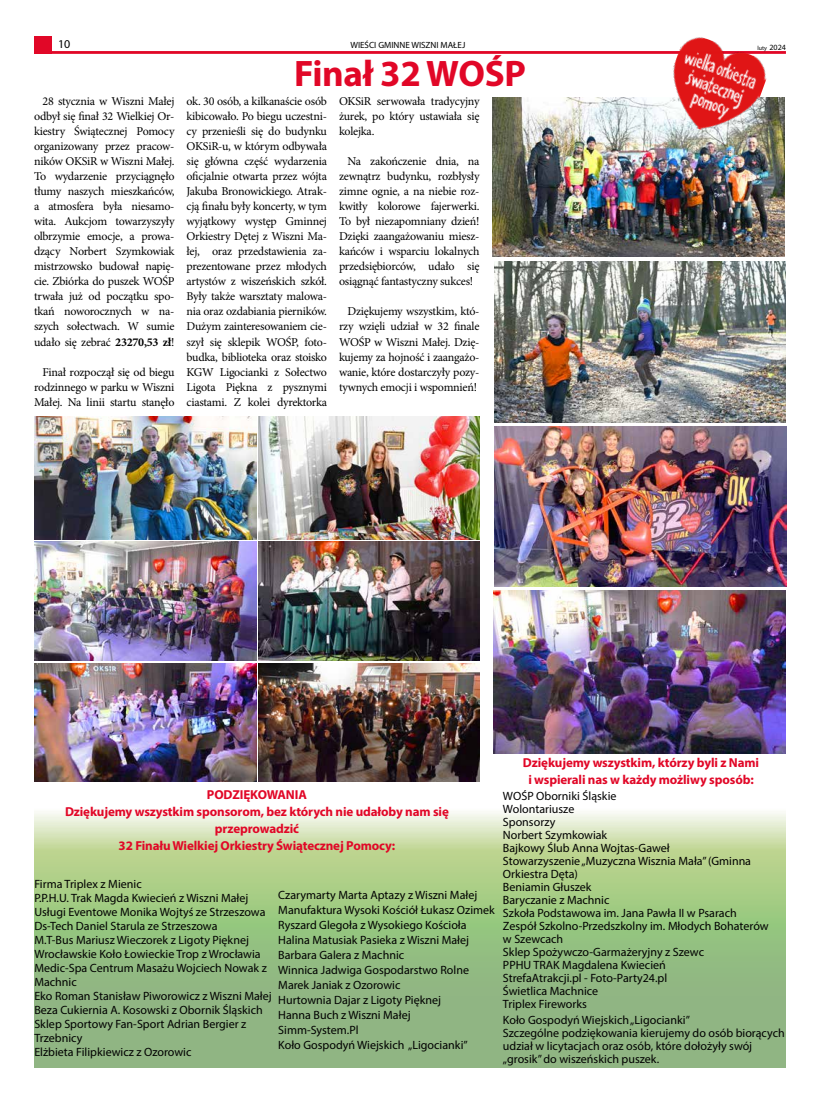
<style>
.page{position:relative;width:820px;height:1106px;background:#fff}
.page>*{position:absolute;margin:0;border:0;box-sizing:border-box;transform-origin:0 0}
.t1{font:700 37px "Myriad Pro";letter-spacing:-.01em;color:#e10727}
.t2{font:700 13px/17px "Myriad Pro";letter-spacing:-.01em;color:#e10727;text-align:center}
.t3{font:12px/15px "Minion Pro";letter-spacing:-.02em;color:#000;text-align:justify}
.t4{font:12px/13px "Myriad Pro";color:#000}
.t5{font:9px "Myriad Pro";color:#000}
.t6{font:6px "Myriad Pro";color:#000}
.s1{font-size:8px}
.s2{font-weight:700}
</style>
<div class="page">
<hr style="left:34px;top:51px;width:751px;height:3px;background:#e10727">
<div style="left:34px;top:37px;width:17px;height:17px;background:#e10727"></div>
<svg style="left:34px;top:757px;width:751px;height:310px;background:#afcd9c"></svg>
<img style="left:492px;top:97px;width:292px;height:160px">
<img style="left:494px;top:261px;width:291px;height:161px">
<img style="left:34px;top:416px;width:445px;height:244px">
<img style="left:494px;top:426px;width:292px;height:160px">
<img style="left:493px;top:590px;width:292px;height:163px">
<img style="left:34px;top:663px;width:445px;height:118px">
<img style="left:656px;top:37px;width:114px;height:108px">
<p class="t4" style="left:58px;top:37px;width:14px">10</p>
<p class="t5" style="left:350px;top:40px;width:116px">WIEŚCI GMINNE WISZNI MAŁEJ</p>
<p class="t6" style="left:757px;top:44px;width:30px">luty <span class="s1">2024</span></p>
<p class="t3" style="left:34px;top:94px;width:142px;text-indent:9px">28 stycznia w Wiszni Małej odbył się finał 32 Wielkiej Or&shy;kiestry Świątecznej Pomocy organizowany przez pracow&shy;ników OKSiR w Wiszni Małej.<br>To wydarzenie przyciągnęło tłumy naszych mieszkańców, a atmosfera była niesamo&shy;wita. Aukcjom towarzyszyły olbrzymie emocje, a prowa&shy;dzący Norbert Szymkowiak mistrzowsko budował napię&shy;cie. Zbiórka do puszek WOŚP trwała już od początku spo&shy;tkań noworocznych w na&shy;szych sołectwach. W sumie udało się zebrać <span class="s2">23270,53 zł</span>!</p>
<p class="t3" style="left:34px;top:364px;width:142px;text-indent:9px">Finał rozpoczął się od biegu rodzinnego w parku w Wiszni Małej. Na linii startu stanęło</p>
<h1 class="t1" style="left:294px;top:49px;width:233px">Finał 32 WOŚP</h1>
<p class="t3" style="left:186px;top:94px;width:142px">ok. 30 osób, a kilkanaście osób kibicowało. Po biegu uczestni&shy;cy przenieśli się do budynku OKSiR-u, w którym odbywała się główna część wydarzenia oficjalnie otwarta przez wójta Jakuba Bronowickiego. Atrak&shy;cją finału były koncerty, w tym wyjątkowy występ Gminnej Orkiestry Dętej z Wiszni Ma&shy;łej, oraz przedstawienia za&shy;prezentowane przez młodych artystów z wiszeńskich szkół.<br>Były także warsztaty malowa&shy;nia oraz ozdabiania pierników.<br>Dużym zainteresowaniem cie&shy;szył się sklepik WOŚP, foto&shy;budka, biblioteka oraz stoisko KGW Ligocianki z Sołectwo Ligota Piękna z pysznymi ciastami. Z kolei dyrektorka</p>
<p class="t3" style="left:339px;top:94px;width:142px">OKSiR serwowała tradycyjny żurek, po który ustawiała się kolejka.</p>
<p class="t3" style="left:339px;top:154px;width:142px;text-indent:9px">Na zakończenie dnia, na zewnątrz budynku, rozbłysły zimne ognie, a na niebie roz&shy;kwitły kolorowe fajerwerki.<br>To był niezapomniany dzień!<br>Dzięki zaangażowaniu miesz&shy;kańców i wsparciu lokalnych przedsiębiorców, udało się osiągnąć fantastyczny sukces!</p>
<p class="t3" style="left:339px;top:304px;width:142px;text-indent:9px">Dziękujemy wszystkim, któ&shy;rzy wzięli udział w 32 finale WOŚP w Wiszni Małej. Dzię&shy;kujemy za hojność i zaangażo&shy;wanie, które dostarczyły pozy&shy;tywnych emocji i wspomnień!</p>
<p class="t2" style="left:65px;top:785px;width:385px">PODZIĘKOWANIA<br>Dziękujemy wszystkim sponsorom, bez których nie udałoby nam się przeprowadzić<br>32 Finału Wielkiej Orkiestry Świątecznej Pomocy:</p>
<p class="t4" style="left:34px;top:877px;width:239px;line-height:14px">Firma Triplex z Mienic<br>P.P.H.U. Trak Magda Kwiecień z Wiszni Małej Usługi Eventowe Monika Wojtyś ze Strzeszowa Ds-Tech Daniel Starula ze Strzeszowa<br>M.T-Bus Mariusz Wieczorek z Ligoty Pięknej Wrocławskie Koło Łowieckie Trop z Wrocławia Medic-Spa Centrum Masażu Wojciech Nowak z Machnic<br>Eko Roman Stanisław Piworowicz z Wiszni Małej Beza Cukiernia A. Kosowski z Obornik Śląskich Sklep Sportowy Fan-Sport Adrian Bergier z Trzebnicy<br>Elżbieta Filipkiewicz z Ozorowic</p>
<p class="t4" style="left:278px;top:886px;width:218px;line-height:15px">Czarymarty Marta Aptazy z Wiszni Małej<br>Manufaktura Wysoki Kościół Łukasz Ozimek<br>Ryszard Glegoła z Wysokiego Kościoła<br>Halina Matusiak Pasieka z Wiszni Małej<br>Barbara Galera z Machnic<br>Winnica Jadwiga Gospodarstwo Rolne<br>Marek Janiak z Ozorowic<br>Hurtownia Dajar z Ligoty Pięknej<br>Hanna Buch z Wiszni Małej<br>Simm-System.Pl<br>Koło Gospodyń Wiejskich „Ligocianki”</p>
<p class="t2" style="left:522px;top:753px;width:237px">Dziękujemy wszystkim, którzy byli z Nami i wspierali nas w każdy możliwy sposób:</p>
<p class="t4" style="left:502px;top:789px;width:267px">WOŚP Oborniki Śląskie<br>Wolontariusze<br>Sponsorzy<br>Norbert Szymkowiak<br>Bajkowy Ślub Anna Wojtas-Gaweł<br>Stowarzyszenie „Muzyczna Wisznia Mała” (Gminna<br>Orkiestra Dęta)<br>Beniamin Głuszek<br>Baryczanie z Machnic<br>Szkoła Podstawowa im. Jana Pawła II w Psarach<br>Zespół Szkolno-Przedszkolny im. Młodych Bohaterów w Szewcach<br>Sklep Spożywczo-Garmażeryjny z Szewc<br>PPHU TRAK Magdalena Kwiecień<br>StrefaAtrakcji.pl - Foto-Party24.pl<br>Świetlica Machnice<br>Triplex Fireworks</p>
<p class="t4" style="left:502px;top:1012px;width:283px">Koło Gospodyń Wiejskich „Ligocianki”<br>Szczególne podziękowania kierujemy do osób biorących udział w licytacjach oraz osób, które dołożyły swój „grosik” do wiszeńskich puszek.</p>
</div>
